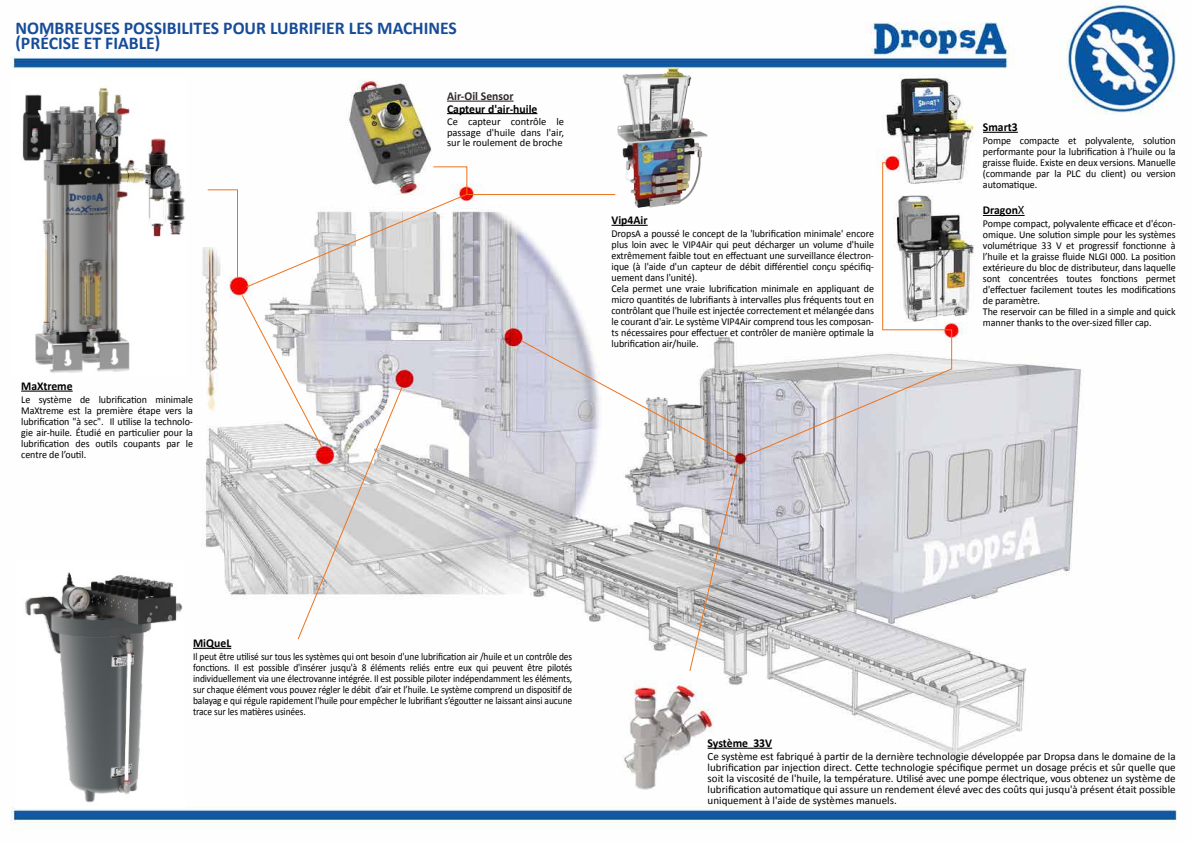
<style>
.page{position:relative;width:1191px;height:842px;background:#fff}
.page>*{position:absolute;margin:0;border:0;box-sizing:border-box;transform-origin:0 0}
.t1{font:700 18px/15px "Calibri";color:#164c98}
.t2{font:700 12px "Calibri";color:#000}
.t3{font:700 12px "Calibri";color:#2f282d}
.t4{font:11px/11px "Calibri";color:#000;text-align:justify}
.t5{font:10.5px/11px "Calibri";letter-spacing:-.005em;color:#000;text-align:justify;scale:.95 1}
.t6{font:10.5px/11px "Calibri";letter-spacing:-.005em;color:#000;text-align:justify;scale:.9 1}
.t7{font:10.5px/10.5px "Calibri";letter-spacing:-.005em;color:#000;text-align:justify}
.s1{font-style:italic}
</style>
<div class="page">
<img style="left:10px;top:1px;width:1167px;height:829px">
<hr style="left:707px;top:748px;width:65px;height:1px;background:#000">
<hr style="left:447px;top:101px;width:66px;height:1px;background:#2f282d">
<hr style="left:447px;top:113px;width:90px;height:1px;background:#000">
<hr style="left:193px;top:648px;width:38px;height:1px;background:#000">
<hr style="left:21px;top:391px;width:52px;height:1px;background:#000">
<hr style="left:983px;top:132px;width:34px;height:1px;background:#000">
<hr style="left:983px;top:215px;width:35px;height:1px;background:#000">
<svg style="left:207px;top:189px;width:31px;height:90px"></svg>
<svg style="left:241px;top:294px;width:162px;height:346px"></svg>
<svg style="left:520px;top:339px;width:219px;height:333px"></svg>
<img style="left:541px;top:53px;width:255px;height:181px">
<hr style="left:611px;top:225px;width:36px;height:1px;background:#000">
<svg style="left:245px;top:166px;width:371px;height:122px"></svg>
<svg style="left:744px;top:162px;width:208px;height:295px"></svg>
<img style="left:15px;top:560px;width:169px;height:247px">
<img style="left:14px;top:79px;width:171px;height:296px">
<h1 class="t1" style="left:15px;top:20px;width:443px">NOMBREUSES POSSIBILITES POUR LUBRIFIER LES MACHINES (PRÉCISE ET FIABLE)</h1>
<p class="t2" style="left:21px;top:379px;width:53px">MaXtreme</p>
<p class="t5" style="left:21px;top:394px;width:182px">Le système de lubrification minimale MaXtreme est la première étape vers la lubrification "à sec". Il utilise la technolo&shy;gie air-huile. Étudié en particulier pour la lubrification des outils coupants par le centre de l’outil.</p>
<p class="t3" style="left:447px;top:89px;width:68px">Air-Oil Sensor</p>
<p class="t2" style="left:447px;top:101px;width:92px">Capteur d'air-huile</p>
<p class="t7" style="left:447px;top:116px;width:119px">Ce capteur contrôle le passage d'huile dans l'air, sur le roulement de broche</p>
<p class="t2" style="left:611px;top:213px;width:38px">Vip4Air</p>
<p class="t5" style="left:611px;top:228px;width:278px;text-align:left">DropsA a poussé le concept de la 'lubrification minimale' encore plus loin avec le VIP4Air qui peut décharger un volume d'huile extrêmement faible tout en effectuant une surveillance électron&shy;ique (à l'aide d'un capteur de débit différentiel conçu spécifiq&shy;uement dans l'unité).<br>Cela permet une vraie lubrification minimale en appliquant de micro quantités de lubrifiants à intervalles plus fréquents tout en contrôlant que l'huile est injectée correctement et mélangée dans le courant d'air. Le système VIP4Air comprend tous les composan&shy;ts nécessaires pour effectuer et contrôler de manière optimale la lubrification air/huile.</p>
<p class="t2" style="left:983px;top:120px;width:36px">Smart3</p>
<p class="t5" style="left:983px;top:135px;width:204px">Pompe compacte et polyvalente, solution performante pour la lubrification à l’huile ou la graisse fluide. Existe en deux versions. Manuelle (commande par la PLC du client) ou version automatique.</p>
<p class="t2" style="left:983px;top:203px;width:43px">Dragon<span class="s1">X</span></p>
<p class="t5" style="left:983px;top:218px;width:204px;text-align:left">Pompe compact, polyvalente efficace et d'écon&shy;omique. Une solution simple pour les systèmes volumétrique 33 V et progressif fonctionne à l’huile et la graisse fluide NLGI 000. La position extérieure du bloc de distributeur, dans laquelle sont concentrées toutes fonctions permet d'effectuer facilement toutes les modifications de paramètre.<br>The reservoir can be filled in a simple and quick manner thanks to the over-sized filler cap.</p>
<p class="t2" style="left:193px;top:636px;width:40px">MiQueL</p>
<p class="t6" style="left:193px;top:651px;width:423px">Il peut être utilisé sur tous les systèmes qui ont besoin d'une lubrification air /huile et un contrôle des fonctions. Il est possible d'insérer jusqu'à 8 éléments reliés entre eux qui peuvent être pilotés individuellement via une électrovanne intégrée. Il est possible piloter indépendamment les éléments, sur chaque élément vous pouvez régler le débit d’air et l’huile. Le système comprend un dispositif de balayag e qui régule rapidement l'huile pour empêcher le lubrifiant s’égoutter ne laissant ainsi aucune trace sur les matières usinées.</p>
<p class="t2" style="left:707px;top:736px;width:66px">Système 33V</p>
<p class="t4" style="left:707px;top:750px;width:469px">Ce système est fabriqué à partir de la dernière technologie développée par Dropsa dans le domaine de la lubrification par injection direct. Cette technologie spécifique permet un dosage précis et sûr quelle que soit la viscosité de l'huile, la température. Utilisé avec une pompe électrique, vous obtenez un système de lubrification automatique qui assure un rendement élevé avec des coûts qui jusqu'à présent était possible uniquement à l'aide de systèmes manuels.</p>
</div>
